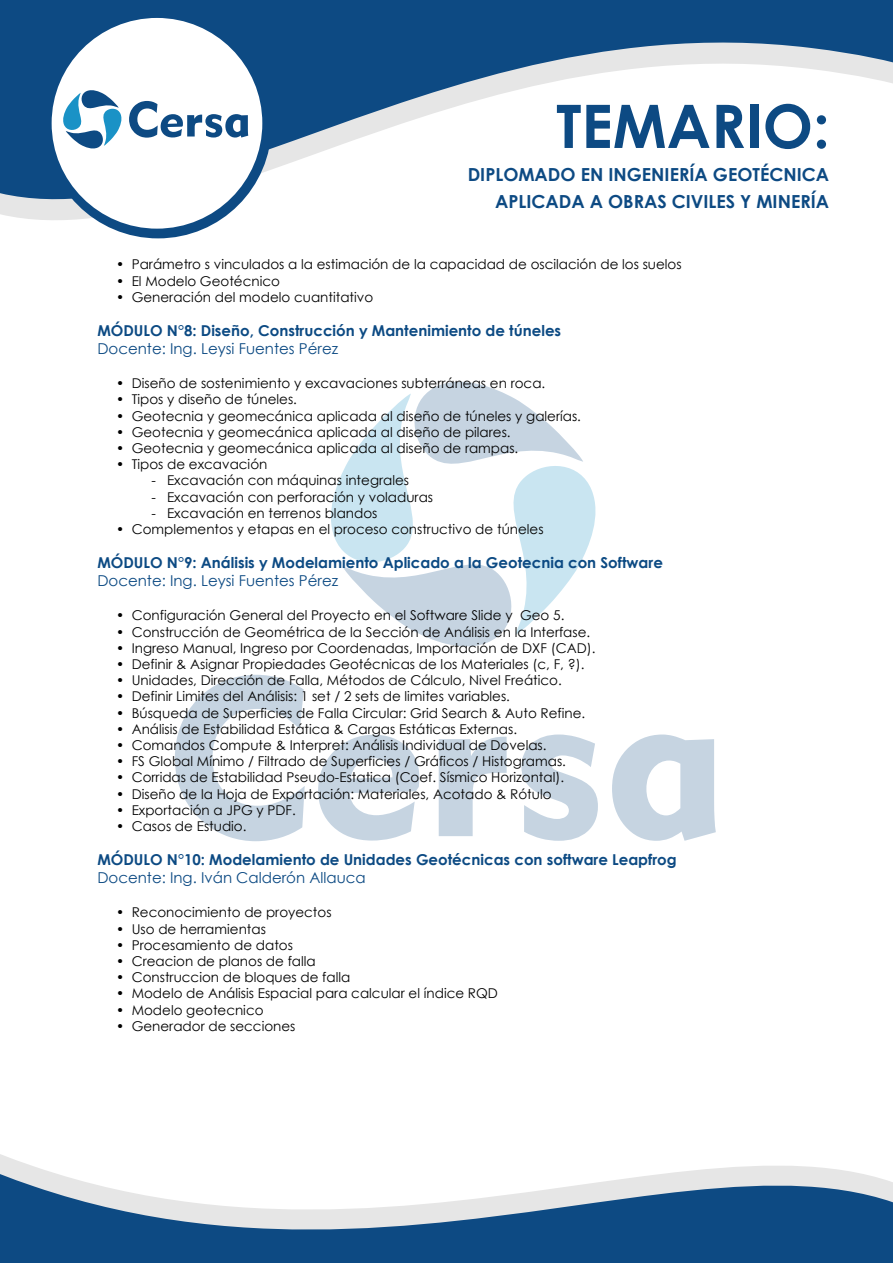
<style>
.page{position:relative;width:893px;height:1263px;background:#fff}
.page>*{position:absolute;margin:0;border:0;box-sizing:border-box;transform-origin:0 0}
.t1{font:700 60px "Century Gothic";color:#0d4a83}
.t2{font:700 18px/27px "Century Gothic";color:#0d4a83;text-align:right}
.t3{font:700 15px "Century Gothic";color:#0c4a83}
.t4{font:15px "Century Gothic";color:#0c4a83}
.t5{font:13.5px "Century Gothic";color:#000}
</style>
<div class="page">
<svg style="left:175px;top:675px;width:541px;height:166px"></svg>
<svg style="left:331px;top:382px;width:264px;height:264px"></svg>
<svg style="left:0;top:0;width:893px;height:239px"></svg>
<div style="left:45px;top:12px;width:227px;height:226px;background:#0d4a83;border-radius:50%"></div>
<div style="left:52px;top:18px;width:210px;height:211px;background:#fff;border-radius:50%"></div>
<svg style="left:129px;top:101px;width:119px;height:37px"></svg>
<svg style="left:63px;top:90px;width:59px;height:59px"></svg>
<svg style="left:0;top:1154px;width:893px;height:109px;fill:#0d4a83"></svg>
<h1 class="t1" style="left:556px;top:81px;width:275px">TEMARIO:</h1>
<h2 class="t2" style="left:468px;top:161px;width:363px">DIPLOMADO EN INGENIERÍA GEOTÉCNICA<br>APLICADA A OBRAS CIVILES Y MINERÍA</h2>
<p class="t5" style="left:116px;top:255px;width:567px">• Parámetro s vinculados a la estimación de la capacidad de oscilación de los suelos</p>
<p class="t5" style="left:116px;top:271px;width:165px">• El Modelo Geotécnico</p>
<p class="t5" style="left:116px;top:287px;width:259px">• Generación del modelo cuantitativo</p>
<p class="t3" style="left:97px;top:319px;width:465px">MÓDULO N°8: Diseño, Construcción y Mantenimiento de túneles</p>
<p class="t4" style="left:97px;top:338px;width:242px">Docente: Ing. Leysi Fuentes Pérez</p>
<p class="t5" style="left:116px;top:374px;width:431px">• Diseño de sostenimiento y excavaciones subterráneas en roca.</p>
<p class="t5" style="left:116px;top:390px;width:182px">• Tipos y diseño de túneles.</p>
<p class="t5" style="left:116px;top:406px;width:466px">• Geotecnia y geomecánica aplicada al diseño de túneles y galerías.</p>
<p class="t5" style="left:116px;top:422px;width:396px">• Geotecnia y geomecánica aplicada al diseño de pilares.</p>
<p class="t5" style="left:116px;top:439px;width:404px">• Geotecnia y geomecánica aplicada al diseño de rampas.</p>
<p class="t5" style="left:116px;top:455px;width:153px">• Tipos de excavación</p>
<p class="t5" style="left:151px;top:471px;width:259px">- Excavación con máquinas integrales</p>
<p class="t5" style="left:151px;top:487px;width:283px">- Excavación con perforación y voladuras</p>
<p class="t5" style="left:151px;top:503px;width:228px">- Excavación en terrenos blandos</p>
<p class="t5" style="left:116px;top:520px;width:429px">• Complementos y etapas en el proceso constructivo de túneles</p>
<p class="t3" style="left:97px;top:551px;width:567px">MÓDULO N°9: Análisis y Modelamiento Aplicado a la Geotecnia con Software</p>
<p class="t4" style="left:97px;top:570px;width:242px">Docente: Ing. Leysi Fuentes Pérez</p>
<p class="t5" style="left:116px;top:606px;width:450px">• Configuración General del Proyecto en el Software Slide y Geo 5.</p>
<p class="t5" style="left:116px;top:622px;width:476px">• Construcción de Geométrica de la Sección de Análisis en la Interfase.</p>
<p class="t5" style="left:116px;top:638px;width:481px">• Ingreso Manual, Ingreso por Coordenadas, Importación de DXF (CAD).</p>
<p class="t5" style="left:116px;top:655px;width:470px">• Definir &amp; Asignar Propiedades Geotécnicas de los Materiales (c, F, ?).</p>
<p class="t5" style="left:116px;top:671px;width:447px">• Unidades, Dirección de Falla, Métodos de Cálculo, Nivel Freático.</p>
<p class="t5" style="left:116px;top:687px;width:395px">• Definir Limites del Análisis: 1 set / 2 sets de limites variables.</p>
<p class="t5" style="left:116px;top:703px;width:471px">• Búsqueda de Superficies de Falla Circular: Grid Search &amp; Auto Refine.</p>
<p class="t5" style="left:116px;top:719px;width:403px">• Análisis de Estabilidad Estática &amp; Cargas Estáticas Externas.</p>
<p class="t5" style="left:116px;top:736px;width:432px">• Comandos Compute &amp; Interpret: Análisis Individual de Dovelas.</p>
<p class="t5" style="left:116px;top:752px;width:451px">• FS Global Mínimo / Filtrado de Superficies / Gráficos / Histogramas.</p>
<p class="t5" style="left:116px;top:768px;width:450px">• Corridas de Estabilidad Pseudo-Estatica (Coef. Sísmico Horizontal).</p>
<p class="t5" style="left:116px;top:784px;width:437px">• Diseño de la Hoja de Exportación: Materiales, Acotado &amp; Rótulo</p>
<p class="t5" style="left:116px;top:800px;width:181px">• Exportación a JPG y PDF.</p>
<p class="t5" style="left:116px;top:817px;width:132px">• Casos de Estudio.</p>
<p class="t3" style="left:97px;top:848px;width:581px">MÓDULO N°10: Modelamiento de Unidades Geotécnicas con software Leapfrog</p>
<p class="t4" style="left:97px;top:867px;width:270px">Docente: Ing. Iván Calderón Allauca</p>
<p class="t5" style="left:116px;top:903px;width:217px">• Reconocimiento de proyectos</p>
<p class="t5" style="left:116px;top:919px;width:151px">• Uso de herramientas</p>
<p class="t5" style="left:116px;top:935px;width:178px">• Procesamiento de datos</p>
<p class="t5" style="left:116px;top:952px;width:201px">• Creacion de planos de falla</p>
<p class="t5" style="left:116px;top:968px;width:236px">• Construccion de bloques de falla</p>
<p class="t5" style="left:116px;top:984px;width:383px">• Modelo de Análisis Espacial para calcular el índice RQD</p>
<p class="t5" style="left:116px;top:1000px;width:149px">• Modelo geotecnico</p>
<p class="t5" style="left:116px;top:1016px;width:181px">• Generador de secciones</p>
</div>
